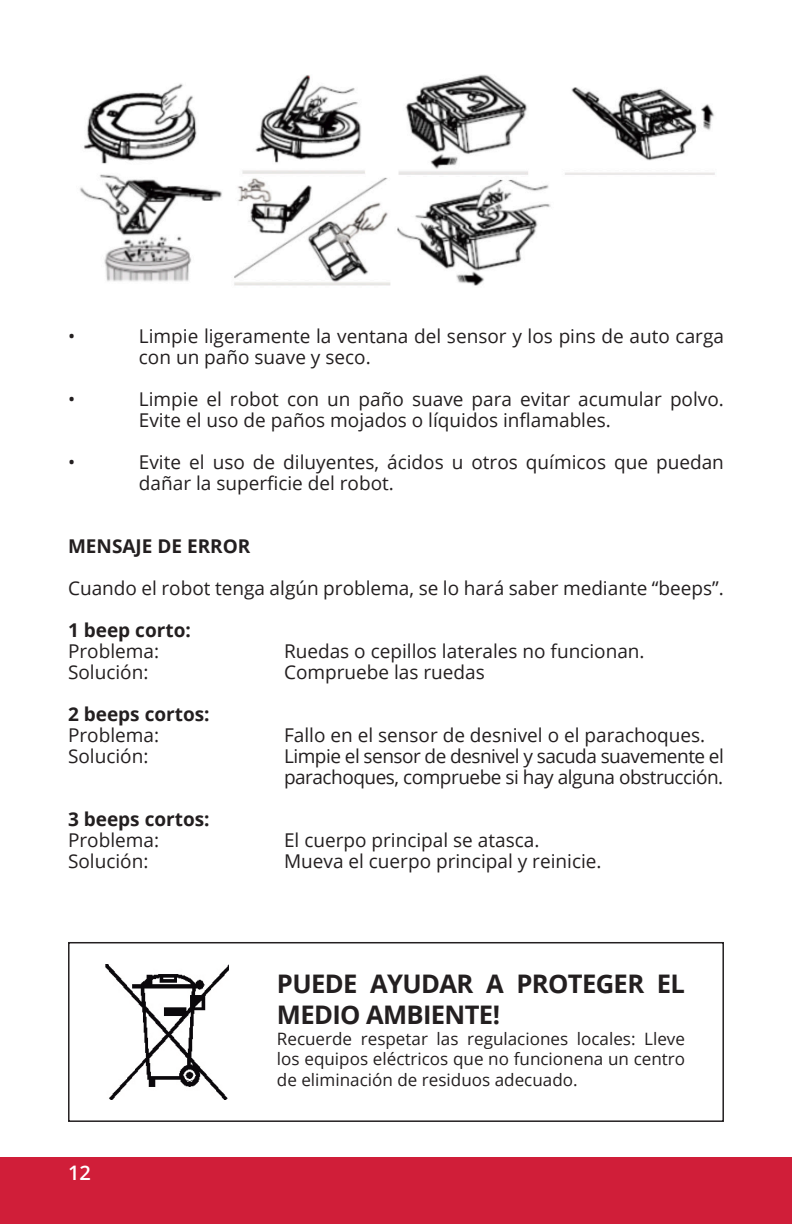
<style>
.page{position:relative;width:792px;height:1224px;background:#fff}
.page>*{position:absolute;margin:0;border:0;box-sizing:border-box;transform-origin:0 0}
.t1{font:700 25.6px/30.8px "Open Sans";letter-spacing:-.025em;color:#231f20}
.t2{font:600 20px "Open Sans";color:#fff}
.t3{font:19px/21px "Open Sans";color:#231f20}
.t4{font:19px/21px "Open Sans";letter-spacing:-.025em;color:#231f20}
.t5{font:700 19px "Open Sans";color:#231f20}
.t6{font:17px/20.4px "Open Sans";color:#231f20;text-align:justify}
</style>
<div class="page">
<div style="left:0;top:1156px;width:792px;height:68px;background:#d01e39"></div>
<img style="left:105px;top:964px;width:124px;height:135px">
<div style="left:68px;top:942px;width:656px;height:180px;border:2px solid #231f20"></div>
<img style="left:80px;top:74px;width:635px;height:212px">
<p class="t3" style="left:68px;top:325px;width:9px">•</p>
<p class="t3" style="left:139px;top:325px;width:587px">Limpie ligeramente la ventana del sensor y los pins de auto carga con un paño suave y seco.</p>
<p class="t3" style="left:68px;top:388px;width:9px">•</p>
<p class="t3" style="left:139px;top:388px;width:587px">Limpie el robot con un paño suave para evitar acumular polvo.<br>Evite el uso de paños mojados o líquidos inflamables.</p>
<p class="t3" style="left:68px;top:451px;width:9px">•</p>
<p class="t3" style="left:139px;top:451px;width:587px">Evite el uso de diluyentes, ácidos u otros químicos que puedan dañar la superficie del robot.</p>
<p class="t5" style="left:68px;top:533px;width:184px">MENSAJE DE ERROR</p>
<p class="t3" style="left:68px;top:577px;width:657px">Cuando el robot tenga algún problema, se lo hará saber mediante “beeps”.</p>
<p class="t5" style="left:68px;top:617px;width:124px">1 beep corto:</p>
<p class="t3" style="left:68px;top:640px;width:93px">Problema:</p>
<p class="t3" style="left:284px;top:640px;width:362px">Ruedas o cepillos laterales no funcionan.</p>
<p class="t3" style="left:68px;top:661px;width:82px">Solución:</p>
<p class="t3" style="left:284px;top:661px;width:202px">Compruebe las ruedas</p>
<p class="t5" style="left:68px;top:701px;width:143px">2 beeps cortos:</p>
<p class="t3" style="left:68px;top:724px;width:93px">Problema:</p>
<p class="t3" style="left:284px;top:724px;width:423px">Fallo en el sensor de desnivel o el parachoques.</p>
<p class="t3" style="left:68px;top:745px;width:82px">Solución:</p>
<p class="t4" style="left:284px;top:745px;width:441px">Limpie el sensor de desnivel y sacuda suavemente el parachoques, compruebe si hay alguna obstrucción.</p>
<p class="t5" style="left:68px;top:806px;width:143px">3 beeps cortos:</p>
<p class="t3" style="left:68px;top:829px;width:93px">Problema:</p>
<p class="t3" style="left:284px;top:829px;width:257px">El cuerpo principal se atasca.</p>
<p class="t3" style="left:68px;top:850px;width:82px">Solución:</p>
<p class="t3" style="left:284px;top:850px;width:319px">Mueva el cuerpo principal y reinicie.</p>
<p class="t2" style="left:68px;top:1160px;width:24px">12</p>
<p class="t1" style="left:277px;top:968px;width:410px">PUEDE AYUDAR A PROTEGER EL<br>MEDIO AMBIENTE!</p>
<p class="t6" style="left:277px;top:1028px;width:410px">Recuerde respetar las regulaciones locales: Lleve los equipos eléctricos que no funcionena un centro de eliminación de residuos adecuado.</p>
</div>
